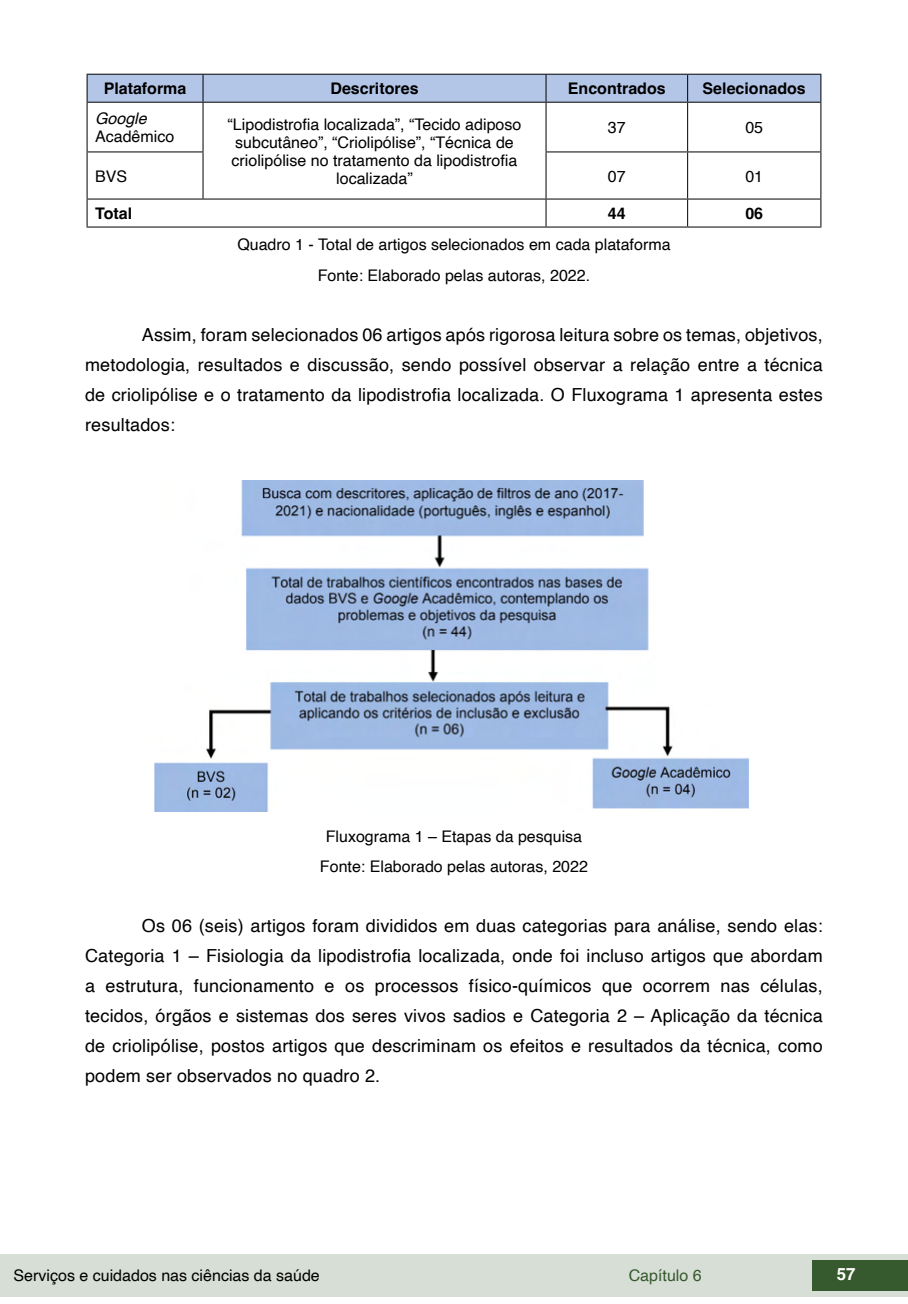
<style>
.page{position:relative;width:908px;height:1304px;background:#fff}
.page>*{position:absolute;margin:0;border:0;box-sizing:border-box;transform-origin:0 0}
.t1{font:18px/30px "Helvetica";letter-spacing:.01em;color:#000;text-align:justify}
.t2{font:700 16.8px "Helvetica";color:#fff}
.t3{font:16px/18px "Helvetica";color:#000;text-align:center}
.t4{font:700 16px "Helvetica";color:#000}
.t5{font:16px "Helvetica";color:#36592e}
.t6{font:italic 16px "Helvetica";color:#000}
</style>
<div class="page">
<div style="left:0;top:1254px;width:906px;height:43px;background:#d7ded5"></div>
<div style="left:812px;top:1261px;width:95px;height:30px;background:#36592e"></div>
<svg style="left:86px;top:74px;width:735px;height:28px;background:#acbddd"></svg>
<hr style="left:86px;top:102px;width:117px;height:1px;background:#000">
<hr style="left:86px;top:103px;width:1px;height:48px;background:#000">
<hr style="left:203px;top:102px;width:342px;height:1px;background:#000">
<hr style="left:202px;top:103px;width:1px;height:48px;background:#000">
<hr style="left:545px;top:102px;width:142px;height:1px;background:#000">
<hr style="left:545px;top:103px;width:1px;height:48px;background:#000">
<hr style="left:687px;top:102px;width:134px;height:1px;background:#000">
<hr style="left:686px;top:103px;width:1px;height:48px;background:#000">
<hr style="left:820px;top:103px;width:1px;height:48px;background:#000">
<hr style="left:86px;top:151px;width:117px;height:1px;background:#000">
<hr style="left:86px;top:152px;width:1px;height:47px;background:#000">
<hr style="left:202px;top:152px;width:1px;height:47px;background:#000">
<hr style="left:545px;top:151px;width:142px;height:1px;background:#000">
<hr style="left:545px;top:152px;width:1px;height:47px;background:#000">
<hr style="left:687px;top:151px;width:134px;height:1px;background:#000">
<hr style="left:686px;top:152px;width:1px;height:47px;background:#000">
<hr style="left:820px;top:152px;width:1px;height:47px;background:#000">
<hr style="left:86px;top:199px;width:117px;height:1px;background:#000">
<svg style="left:86px;top:200px;width:1px;height:27px"></svg>
<hr style="left:203px;top:199px;width:342px;height:1px;background:#000">
<hr style="left:545px;top:199px;width:142px;height:1px;background:#000">
<svg style="left:545px;top:200px;width:1px;height:27px"></svg>
<hr style="left:687px;top:199px;width:134px;height:1px;background:#000">
<svg style="left:820px;top:200px;width:1px;height:27px"></svg>
<hr style="left:86px;top:227px;width:117px;height:1px;background:#000">
<hr style="left:203px;top:227px;width:342px;height:1px;background:#000">
<hr style="left:545px;top:227px;width:142px;height:1px;background:#000">
<hr style="left:687px;top:227px;width:134px;height:1px;background:#000">
<img style="left:154px;top:481px;width:596px;height:330px">
<p class="t4" style="left:104px;top:79px;width:84px">Plataforma</p>
<p class="t4" style="left:330px;top:79px;width:90px">Descritores</p>
<p class="t4" style="left:567px;top:79px;width:99px">Encontrados</p>
<p class="t4" style="left:702px;top:79px;width:105px">Selecionados</p>
<p class="t6" style="left:95px;top:106px;width:53px">Google</p>
<p class="t3" style="left:95px;top:128px;width:81px">Acadêmico</p>
<p class="t3" style="left:227px;top:115px;width:295px">“Lipodistrofia localizada”, “Tecido adiposo subcutâneo”, “Criolipólise”, “Técnica de criolipólise no tratamento da lipodistrofia localizada”</p>
<p class="t3" style="left:607px;top:119px;width:19px">37</p>
<p class="t3" style="left:745px;top:119px;width:19px">05</p>
<p class="t3" style="left:95px;top:167px;width:34px">BVS</p>
<p class="t3" style="left:607px;top:167px;width:19px">07</p>
<p class="t3" style="left:745px;top:167px;width:19px">01</p>
<p class="t4" style="left:95px;top:204px;width:39px">Total</p>
<p class="t4" style="left:607px;top:204px;width:19px">44</p>
<p class="t4" style="left:745px;top:204px;width:19px">06</p>
<p class="t3" style="left:237px;top:230px;width:434px;line-height:30.6px">Quadro 1 - Total de artigos selecionados em cada plataforma<br>Fonte: Elaborado pelas autoras, 2022.</p>
<p class="t1" style="left:85px;top:320px;width:738px;text-indent:57px">Assim, foram selecionados 06 artigos após rigorosa leitura sobre os temas, objetivos, metodologia, resultados e discussão, sendo possível observar a relação entre a técnica de criolipólise e o tratamento da lipodistrofia localizada. O Fluxograma 1 apresenta estes resultados:</p>
<p class="t3" style="left:320px;top:821px;width:269px;line-height:30.6px">Fluxograma 1 – Etapas da pesquisa<br>Fonte: Elaborado pelas autoras, 2022</p>
<p class="t1" style="left:85px;top:912px;width:738px;text-indent:57px">Os 06 (seis) artigos foram divididos em duas categorias para análise, sendo elas:<br>Categoria 1 – Fisiologia da lipodistrofia localizada, onde foi incluso artigos que abordam a estrutura, funcionamento e os processos físico-químicos que ocorrem nas células, tecidos, órgãos e sistemas dos seres vivos sadios e Categoria 2 – Aplicação da técnica de criolipólise, postos artigos que descriminam os efeitos e resultados da técnica, como podem ser observados no quadro 2.</p>
<p class="t3" style="left:14px;top:1267px;width:307px">Serviços e cuidados nas ciências da saúde</p>
<p class="t5" style="left:628px;top:1263px;width:74px">Capítulo 6</p>
<p class="t2" style="left:836px;top:1264px;width:20px">57</p>
</div>
